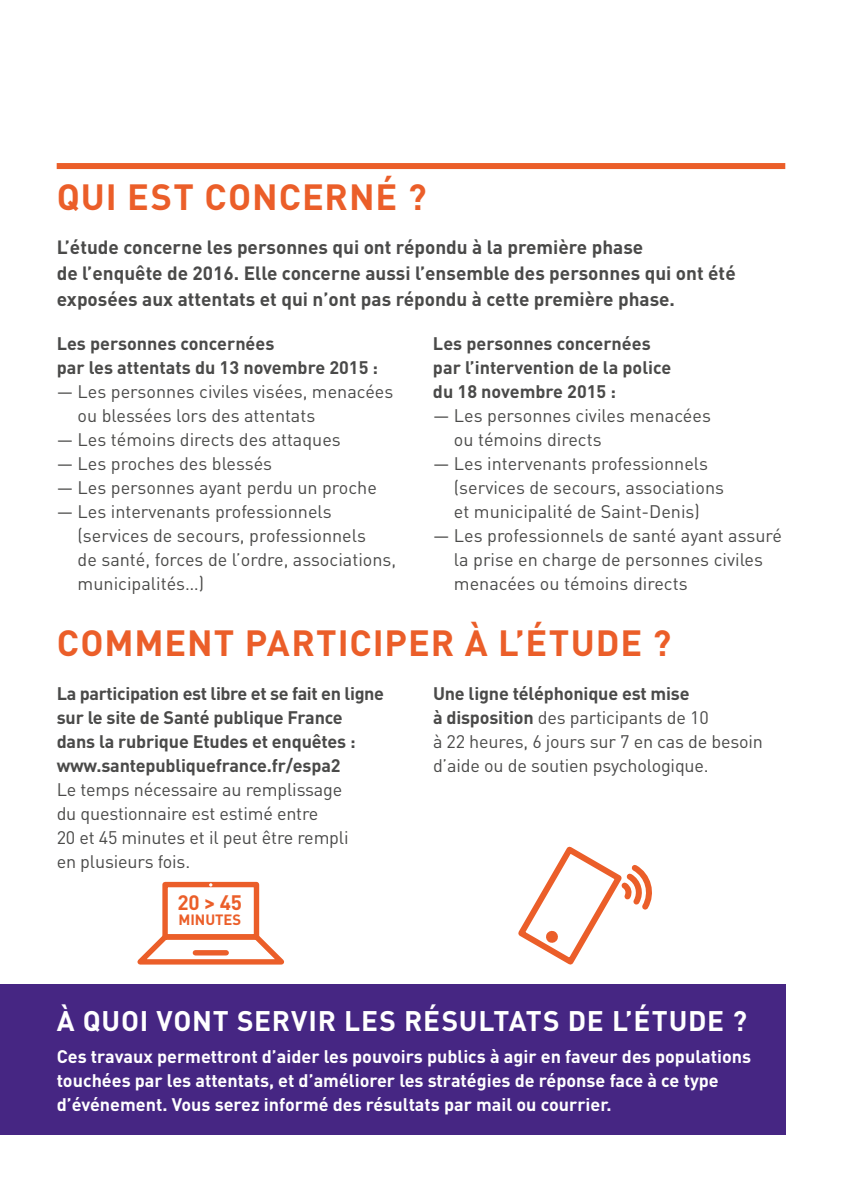
<style>
.page{position:relative;width:842px;height:1191px;background:#fff}
.page>*{position:absolute;margin:0;border:0;box-sizing:border-box;transform-origin:0 0}
.t1{font:700 36px "DIN";letter-spacing:.025em;color:#eb5e29}
.t2{font:700 28px "DIN";letter-spacing:.025em;color:#fff}
.t3{font:700 20.6px "DIN";color:#eb5e29}
.t4{font:700 19px/26px "DIN";color:#4a4a49}
.t5{font:18px/24px "DIN";color:#4a4a49}
.t6{font:700 18px/24px "DIN";letter-spacing:-.01em;color:#4a4a49}
.t7{font:700 18px/24px "DIN";color:#fff}
.t8{font:700 14.8px "DIN";color:#eb5e29}
.s1{font-weight:400}
.s2{font-weight:700}
</style>
<div class="page">
<div style="left:57px;top:163px;width:728px;height:6px;background:#eb5e29"></div>
<div style="left:0;top:984px;width:785px;height:150px;background:#462683"></div>
<div style="left:162px;top:882px;width:97px;height:57px;border:5px solid #eb5e29"></div>
<svg style="left:137px;top:931px;width:148px;height:34px"></svg>
<div style="left:195px;top:950px;width:31px;height:5px;background:#eb5e29"></div>
<svg style="left:518px;top:846px;width:134px;height:119px"></svg>
<p class="t1" style="left:57px;top:174px;width:371px">QUI EST CONCERNÉ ?</p>
<p class="t4" style="left:57px;top:234px;width:680px">L’étude concerne les personnes qui ont répondu à la première phase<br>de l’enquête de 2016. Elle concerne aussi l’ensemble des personnes qui ont été exposées aux attentats et qui n’ont pas répondu à cette première phase.</p>
<p class="t6" style="left:57px;top:331px;width:323px">Les personnes concernées<br>par les attentats du 13 novembre 2015 :</p>
<p class="t5" style="left:78px;top:379px;width:317px;text-indent:-21px">— Les personnes civiles visées, menacées ou blessées lors des attentats</p>
<p class="t5" style="left:57px;top:427px;width:286px">— Les témoins directs des attaques</p>
<p class="t5" style="left:57px;top:451px;width:217px">— Les proches des blessés</p>
<p class="t5" style="left:57px;top:475px;width:322px">— Les personnes ayant perdu un proche</p>
<p class="t5" style="left:78px;top:499px;width:320px;text-indent:-21px">— Les intervenants professionnels (services de secours, professionnels<br>de santé, forces de l’ordre, associations, municipalités…)</p>
<p class="t6" style="left:433px;top:330px;width:240px">Les personnes concernées par l’intervention de la police du 18 novembre 2015 :</p>
<p class="t5" style="left:454px;top:403px;width:258px;text-indent:-21px">— Les personnes civiles menacées ou témoins directs</p>
<p class="t5" style="left:454px;top:451px;width:272px;text-indent:-21px">— Les intervenants professionnels (services de secours, associations et municipalité de Saint-Denis)</p>
<p class="t5" style="left:454px;top:523px;width:329px;text-indent:-21px">— Les professionnels de santé ayant assuré la prise en charge de personnes civiles menacées ou témoins directs</p>
<p class="t1" style="left:57px;top:620px;width:616px">COMMENT PARTICIPER À L’ÉTUDE ?</p>
<p class="t6" style="left:57px;top:680px;width:329px">La participation est libre et se fait en ligne sur le site de Santé publique France dans la rubrique Etudes et enquêtes : www.santepubliquefrance.fr/espa2<br><span class="s1">Le temps nécessaire au remplissage<br>du questionnaire est estimé entre<br>20 et 45 minutes et il peut être rempli<br>en plusieurs fois.</span></p>
<p class="t5" style="left:433px;top:681px;width:331px"><span class="s2">Une ligne téléphonique est mise<br>à disposition</span> des participants de 10<br>à 22 heures, 6 jours sur 7 en cas de besoin d’aide ou de soutien psychologique.</p>
<p class="t3" style="left:178px;top:889px;width:66px">20 &gt; 45</p>
<p class="t8" style="left:178px;top:909px;width:64px">MINUTES</p>
<p class="t2" style="left:57px;top:1002px;width:692px">À QUOI VONT SERVIR LES RÉSULTATS DE L’ÉTUDE ?</p>
<p class="t7" style="left:57px;top:1043px;width:696px">Ces travaux permettront d’aider les pouvoirs publics à agir en faveur des populations touchées par les attentats, et d’améliorer les stratégies de réponse face à ce type d’événement. Vous serez informé des résultats par mail ou courrier.</p>
</div>
